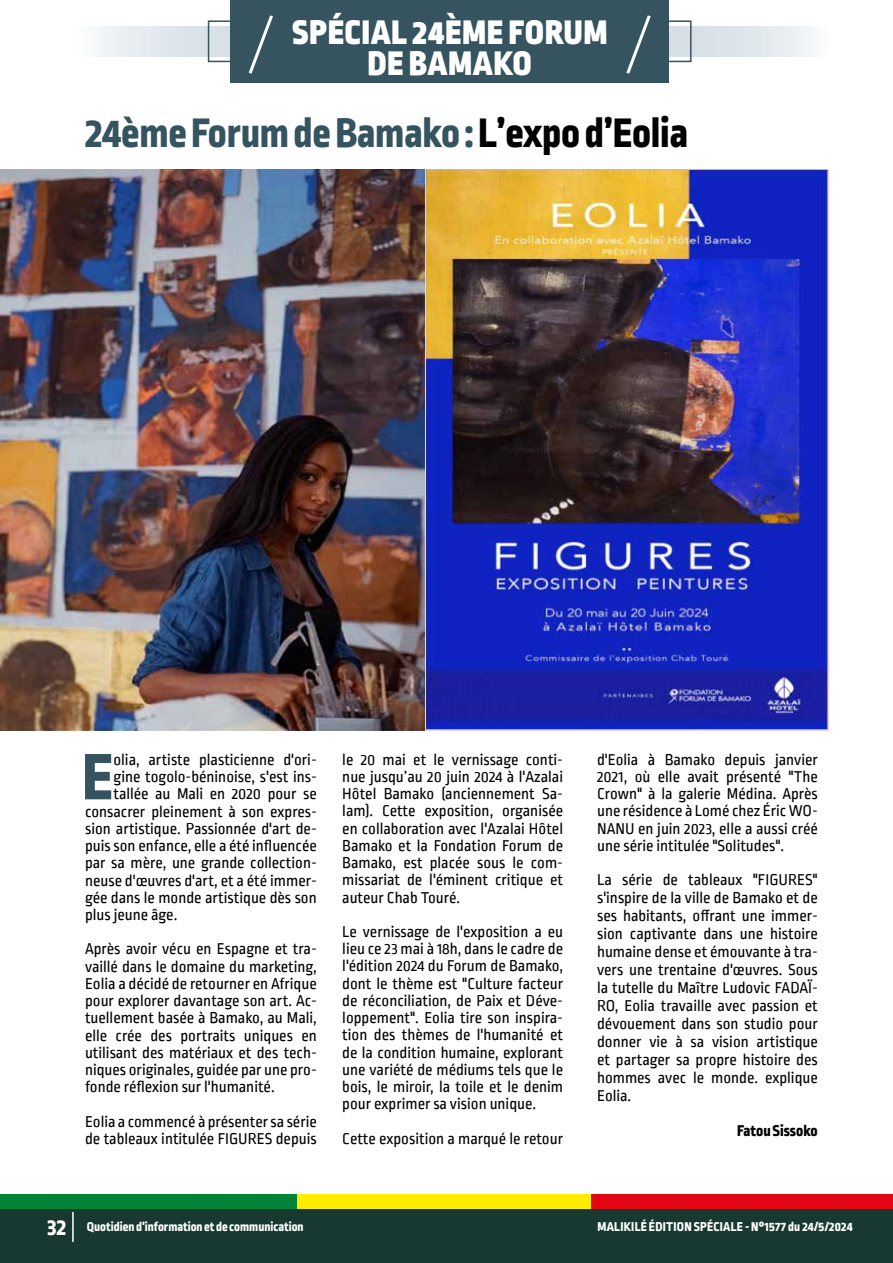
<style>
.page{position:relative;width:893px;height:1263px;background:#fff}
.page>*{position:absolute;margin:0;border:0;box-sizing:border-box;transform-origin:0 0}
.t1{font:800 69.15px "Ropa Sans Pro";color:#365460}
.t2{font:800 43.5px "Ropa Sans Pro";letter-spacing:-.005em;color:#365460}
.t3{font:900 36px/31.5px "Ropa Sans Pro";letter-spacing:.03em;color:#fff;text-align:center}
.t4{font:16.5px/17.2px "Ropa Sans PTT";color:#000;text-align:justify}
.t5{font:800 16.5px "Ropa Sans Pro";color:#000}
.t6{font:800 13.5px "Ropa Sans Pro";color:#fff}
.t7{font:800 13.5px "Ropa Sans Pro";letter-spacing:.02em;color:#fff}
.s1{color:#000}
.s2{font-size:24px}
</style>
<div class="page">
<div style="left:0;top:1195px;width:297px;height:17px;background:#008237"></div>
<div style="left:297px;top:1195px;width:297px;height:17px;background:#ffed00"></div>
<div style="left:592px;top:1195px;width:301px;height:17px;background:#e30613"></div>
<div style="left:0;top:1209px;width:893px;height:54px;background:#173932"></div>
<hr style="left:72px;top:1212px;width:2px;height:30px;background:#fff">
<svg style="left:99px;top:26px;width:711px;height:30px;background:#e1e8ec"></svg>
<div style="left:208px;top:20px;width:484px;height:42px;border:2px solid #365460"></div>
<div style="left:230px;top:0;width:439px;height:83px;background:#365460"></div>
<svg style="left:248px;top:15px;width:25px;height:59px"></svg>
<svg style="left:626px;top:15px;width:25px;height:59px"></svg>
<img style="left:424px;top:169px;width:404px;height:561px">
<img style="left:0;top:169px;width:424px;height:561px">
<h3 class="t3" style="left:292px;top:18px;width:317px">SPÉCIAL 24ÈME FORUM<br>DE BAMAKO</h3>
<h2 class="t2" style="left:85px;top:108px;width:604px">24ème Forum de Bamako : <span class="s1">L’expo d’Eolia</span></h2>
<h1 class="t1" style="left:82px;top:736px;width:33px">E</h1>
<p class="t4" style="left:113px;top:752px;width:205px">olia, artiste plasticienne d'ori-</p>
<p class="t4" style="left:113px;top:769px;width:205px">gine togolo-béninoise, s'est ins-</p>
<p class="t4" style="left:113px;top:786px;width:205px">tallée au Mali en 2020 pour se</p>
<p class="t4" style="left:85px;top:803px;width:233px">consacrer pleinement à son expres-</p>
<p class="t4" style="left:85px;top:821px;width:233px">sion artistique. Passionnée d'art de-</p>
<p class="t4" style="left:85px;top:838px;width:233px">puis son enfance, elle a été influencée</p>
<p class="t4" style="left:85px;top:855px;width:233px">par sa mère, une grande collection-</p>
<p class="t4" style="left:85px;top:872px;width:233px">neuse d'œuvres d'art, et a été immer-</p>
<p class="t4" style="left:85px;top:890px;width:233px">gée dans le monde artistique dès son</p>
<p class="t4" style="left:85px;top:907px;width:94px">plus jeune âge.</p>
<p class="t4" style="left:85px;top:941px;width:233px">Après avoir vécu en Espagne et tra&shy;vaillé dans le domaine du marketing, Eolia a décidé de retourner en Afrique pour explorer davantage son art. Ac&shy;tuellement basée à Bamako, au Mali, elle crée des portraits uniques en utilisant des matériaux et des tech&shy;niques originales, guidée par une pro&shy;fonde réflexion sur l'humanité.</p>
<p class="t4" style="left:85px;top:1113px;width:233px">Eolia a commencé à présenter sa série de tableaux intitulée FIGURES depuis</p>
<p class="t4" style="left:342px;top:752px;width:222px">le 20 mai et le vernissage conti&shy;nue jusqu’au 20 juin 2024 à l'Azalai Hôtel Bamako (anciennement Sa&shy;lam). Cette exposition, organisée en collaboration avec l'Azalai Hôtel Bamako et la Fondation Forum de Bamako, est placée sous le com&shy;missariat de l'éminent critique et auteur Chab Touré.</p>
<p class="t4" style="left:342px;top:924px;width:222px">Le vernissage de l'exposition a eu lieu ce 23 mai à 18h, dans le cadre de l'édition 2024 du Forum de Bamako, dont le thème est "Culture facteur de réconciliation, de Paix et Déve&shy;loppement". Eolia tire son inspira&shy;tion des thèmes de l'humanité et de la condition humaine, explorant une variété de médiums tels que le bois, le miroir, la toile et le denim pour exprimer sa vision unique.</p>
<p class="t4" style="left:342px;top:1130px;width:222px">Cette exposition a marqué le retour</p>
<p class="t4" style="left:597px;top:751px;width:222px">d'Eolia à Bamako depuis janvier 2021, où elle avait présenté "The Crown" à la galerie Médina. Après une résidence à Lomé chez Éric WO-NANU en juin 2023, elle a aussi créé une série intitulée "Solitudes".</p>
<p class="t4" style="left:597px;top:872px;width:222px;line-height:18px">La série de tableaux "FIGURES" s'inspire de la ville de Bamako et de ses habitants, offrant une immer&shy;sion captivante dans une histoire humaine dense et émouvante à tra&shy;vers une trentaine d'œuvres. Sous la tutelle du Maître Ludovic FADAÏ-RO, Eolia travaille avec passion et dévouement dans son studio pour donner vie à sa vision artistique et partager sa propre histoire des hommes avec le monde. explique Eolia.</p>
<p class="t5" style="left:737px;top:1121px;width:82px">Fatou Sissoko</p>
<p class="t6" style="left:47px;top:1219px;width:258px"><span class="s2">32</span> Quotidien d’information et de communication</p>
<p class="t7" style="left:597px;top:1219px;width:257px">MALIKILÉ ÉDITION SPÉCIALE - N°1577 du 24/5/2024</p>
</div>
